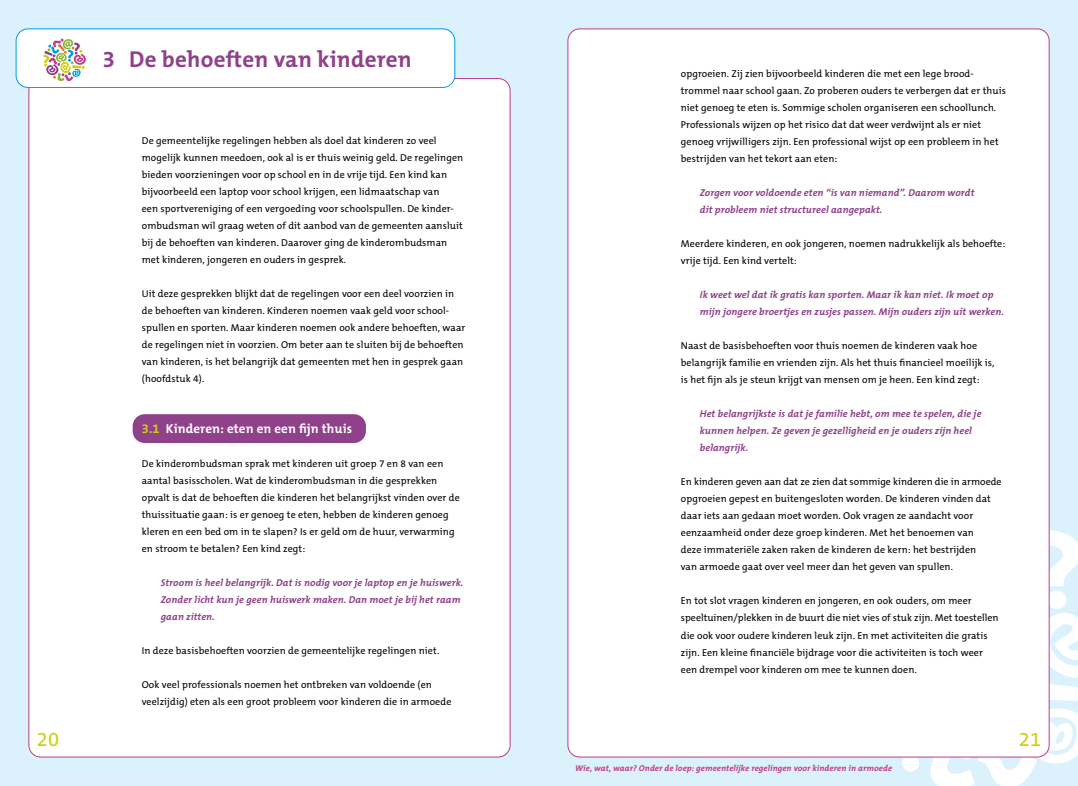
<style>
.page{position:relative;width:1078px;height:786px;background:#fff}
.page>*{position:absolute;margin:0;border:0;box-sizing:border-box;transform-origin:0 0}
.t1{font:700 23px "The Mix B W7";letter-spacing:.01em;color:#8f418a}
.t2{font:20px "The Mix B W5 Plain";color:#cdd10b}
.t3{font:700 13px "The Mix B W7";letter-spacing:.01em;color:#fff}
.t4{font:10px/17px "The Mix B W5 Plain";letter-spacing:.01em;color:#000}
.t5{font:italic 700 10px/17px "The Mix B W7";letter-spacing:.01em;color:#8f418a}
.t6{font:italic 700 8.5px "The Mix B W7";letter-spacing:.01em;color:#c23b89}
.s1{color:#cdd10b}
</style>
<div class="page">
<div style="left:539px;top:0;width:538px;height:785px;background:#dbf1fc"></div>
<svg style="left:901px;top:754px;width:17px;height:17px"></svg>
<svg style="left:921px;top:529px;width:156px;height:256px"></svg>
<div style="left:567px;top:29px;width:481px;height:727px;background:#fff;border-radius:12px"></div>
<div style="left:0;top:0;width:539px;height:785px;background:#dbf1fc"></div>
<div style="left:29px;top:78px;width:481px;height:678px;background:#fff;border-radius:12px"></div>
<div style="left:16px;top:29px;width:438px;height:58px;background:#fff;border-radius:12px"></div>
<div style="left:16px;top:28px;width:439px;height:60px;border:1px solid #009ede;border-radius:12px"></div>
<svg style="left:43px;top:38px;width:43px;height:44px"></svg>
<div style="left:133px;top:414px;width:233px;height:29px;background:#8f418a;border-radius:12px"></div>
<h1 class="t1" style="left:102px;top:44px;width:311px">3 De behoeften van kinderen</h1>
<p class="t4" style="left:142px;top:132px;width:323px">De gemeentelijke regelingen hebben als doel dat kinderen zo veel mogelijk kunnen meedoen, ook al is er thuis weinig geld. De regelingen bieden voorzieningen voor op school en in de vrije tijd. Een kind kan bijvoorbeeld een laptop voor school krijgen, een lidmaatschap van<br>een sportvereniging of een vergoeding voor schoolspullen. De kinder&shy;ombudsman wil graag weten of dit aanbod van de gemeenten aansluit bij de behoeften van kinderen. Daarover ging de kinderombudsman met kinderen, jongeren en ouders in gesprek.</p>
<p class="t4" style="left:142px;top:285px;width:325px">Uit deze gesprekken blijkt dat de regelingen voor een deel voorzien in de behoeften van kinderen. Kinderen noemen vaak geld voor school&shy;spullen en sporten. Maar kinderen noemen ook andere behoeften, waar de regelingen niet in voorzien. Om beter aan te sluiten bij de behoeften van kinderen, is het belangrijk dat gemeenten met hen in gesprek gaan (hoofdstuk 4).</p>
<h3 class="t3" style="left:142px;top:420px;width:212px"><span class="s1">3.1</span> Kinderen: eten en een fijn thuis</h3>
<p class="t4" style="left:142px;top:455px;width:319px">De kinderombudsman sprak met kinderen uit groep 7 en 8 van een aantal basisscholen. Wat de kinderombudsman in die gesprekken opvalt is dat de behoeften die kinderen het belangrijkst vinden over de thuissituatie gaan: is er genoeg te eten, hebben de kinderen genoeg kleren en een bed om in te slapen? Is er geld om de huur, verwarming en stroom te betalen? Een kind zegt:</p>
<p class="t5" style="left:161px;top:574px;width:304px">Stroom is heel belangrijk. Dat is nodig voor je laptop en je huiswerk.<br>Zonder licht kun je geen huiswerk maken. Dan moet je bij het raam gaan zitten.</p>
<p class="t4" style="left:142px;top:642px;width:299px">In deze basisbehoeften voorzien de gemeentelijke regelingen niet.</p>
<p class="t4" style="left:142px;top:676px;width:311px">Ook veel professionals noemen het ontbreken van voldoende (en veelzijdig) eten als een groot probleem voor kinderen die in armoede</p>
<p class="t4" style="left:680px;top:65px;width:326px">opgroeien. Zij zien bijvoorbeeld kinderen die met een lege brood&shy;trommel naar school gaan. Zo proberen ouders te verbergen dat er thuis niet genoeg te eten is. Sommige scholen organiseren een schoollunch.<br>Professionals wijzen op het risico dat dat weer verdwijnt als er niet genoeg vrijwilligers zijn. Een professional wijst op een probleem in het bestrijden van het tekort aan eten:</p>
<p class="t5" style="left:699px;top:184px;width:276px">Zorgen voor voldoende eten “is van niemand”. Daarom wordt dit probleem niet structureel aangepakt.</p>
<p class="t4" style="left:680px;top:235px;width:326px">Meerdere kinderen, en ook jongeren, noemen nadrukkelijk als behoefte: vrije tijd. Een kind vertelt:</p>
<p class="t5" style="left:699px;top:286px;width:305px">Ik weet wel dat ik gratis kan sporten. Maar ik kan niet. Ik moet op mijn jongere broertjes en zusjes passen. Mijn ouders zijn uit werken.</p>
<p class="t4" style="left:680px;top:337px;width:315px">Naast de basisbehoeften voor thuis noemen de kinderen vaak hoe belangrijk familie en vrienden zijn. Als het thuis financieel moeilijk is, is het fijn als je steun krijgt van mensen om je heen. Een kind zegt:</p>
<p class="t5" style="left:699px;top:405px;width:283px">Het belangrijkste is dat je familie hebt, om mee te spelen, die je kunnen helpen. Ze geven je gezelligheid en je ouders zijn heel belangrijk.</p>
<p class="t4" style="left:680px;top:473px;width:322px">En kinderen geven aan dat ze zien dat sommige kinderen die in armoede opgroeien gepest en buitengesloten worden. De kinderen vinden dat daar iets aan gedaan moet worden. Ook vragen ze aandacht voor eenzaamheid onder deze groep kinderen. Met het benoemen van<br>deze immateriële zaken raken de kinderen de kern: het bestrijden<br>van armoede gaat over veel meer dan het geven van spullen.</p>
<p class="t4" style="left:680px;top:592px;width:319px">En tot slot vragen kinderen en jongeren, en ook ouders, om meer speeltuinen/plekken in de buurt die niet vies of stuk zijn. Met toestellen die ook voor oudere kinderen leuk zijn. En met activiteiten die gratis zijn. Een kleine financiële bijdrage voor die activiteiten is toch weer een drempel voor kinderen om mee te kunnen doen.</p>
<h2 class="t2" style="left:37px;top:725px;width:24px">20</h2>
<h2 class="t2" style="left:1018px;top:725px;width:24px">21</h2>
<p class="t6" style="left:575px;top:762px;width:318px">Wie, wat, waar? Onder de loep: gemeentelijke regelingen voor kinderen in armoede</p>
</div>
